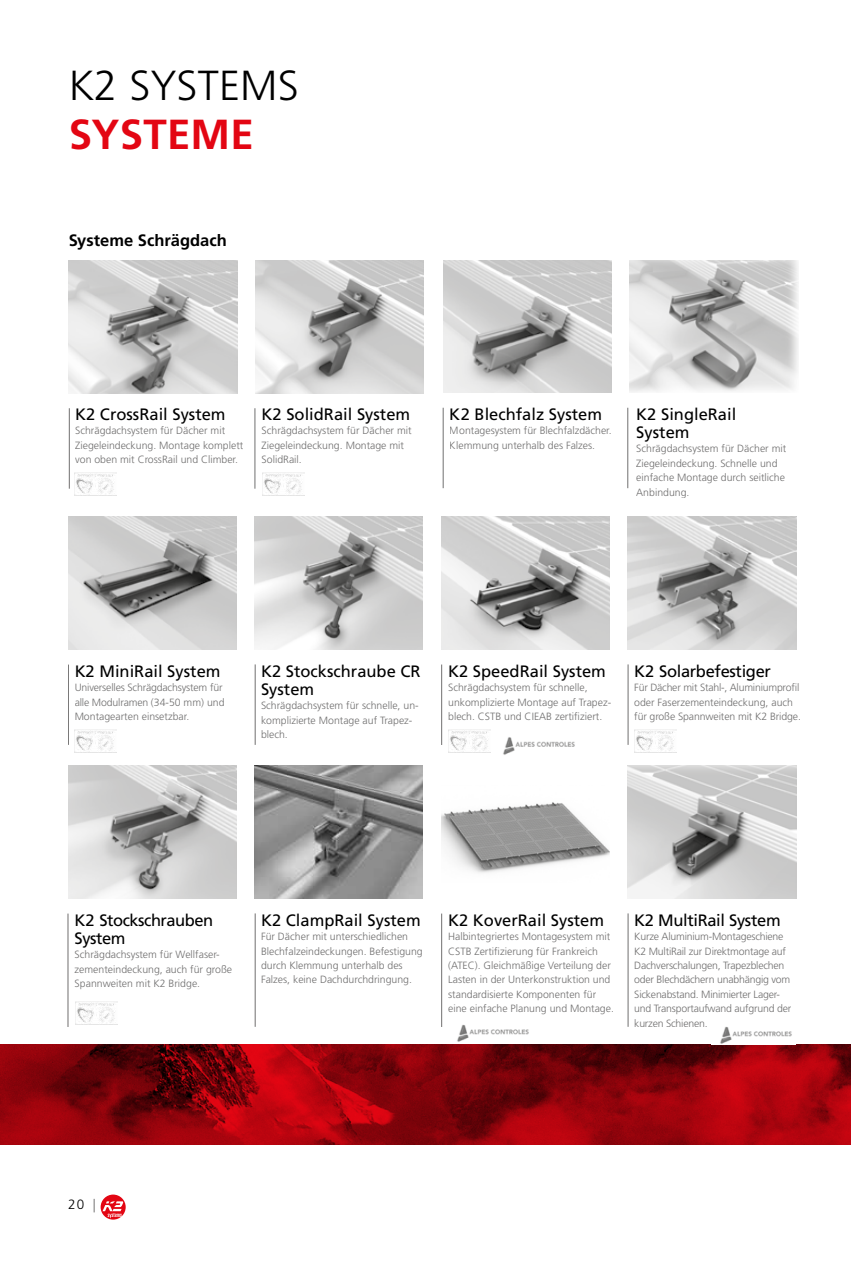
<style>
.page{position:relative;width:851px;height:1263px;background:#fff}
.page>*{position:absolute;margin:0;border:0;box-sizing:border-box;transform-origin:0 0}
.t1{font:300 42px "Frutiger LT";letter-spacing:.005em;color:#000}
.t2{font:700 42px "Frutiger LT";letter-spacing:.005em;color:#e30613}
.t3{font:16.5px/18px "Frutiger LT";color:#000}
.t4{font:16.5px "Frutiger LT";letter-spacing:-.02em;color:#000}
.t5{font:16.5px/18px "Frutiger LT";letter-spacing:-.03em;color:#000}
.t6{font:700 16.5px "Frutiger LT";color:#000}
.t7{font:300 13.5px "Frutiger LT";color:#000}
.t8{font:300 10.5px/14.4px "Frutiger LT";color:#706f6f}
.t9{font:300 10.5px/14.4px "Frutiger LT";letter-spacing:-.02em;color:#706f6f}
.s1{color:#706f6f}
</style>
<div class="page">
<svg style="left:0;top:1044px;width:850px;height:101px;background:#8e030b"></svg>
<svg style="left:101px;top:1194px;width:25px;height:25px"></svg>
<svg style="left:102px;top:1201px;width:21px;height:17px"></svg>
<hr style="left:441px;top:664px;width:1px;height:81px;background:#706f6f">
<hr style="left:627px;top:664px;width:1px;height:81px;background:#706f6f">
<hr style="left:68px;top:665px;width:1px;height:80px;background:#706f6f">
<hr style="left:69px;top:408px;width:1px;height:81px;background:#706f6f">
<hr style="left:255px;top:664px;width:1px;height:81px;background:#706f6f">
<hr style="left:254px;top:408px;width:1px;height:81px;background:#706f6f">
<hr style="left:443px;top:408px;width:1px;height:80px;background:#706f6f">
<img style="left:69px;top:261px;width:168px;height:132px">
<img style="left:255px;top:260px;width:168px;height:133px">
<img style="left:68px;top:765px;width:168px;height:133px">
<img style="left:443px;top:260px;width:168px;height:133px">
<img style="left:627px;top:517px;width:169px;height:132px">
<img style="left:254px;top:517px;width:169px;height:132px">
<img style="left:441px;top:516px;width:168px;height:133px">
<img style="left:68px;top:517px;width:168px;height:133px">
<hr style="left:68px;top:913px;width:1px;height:114px;background:#706f6f">
<hr style="left:441px;top:913px;width:1px;height:114px;background:#706f6f">
<hr style="left:627px;top:913px;width:1px;height:114px;background:#706f6f">
<hr style="left:255px;top:913px;width:1px;height:114px;background:#706f6f">
<img style="left:627px;top:766px;width:169px;height:132px">
<img style="left:254px;top:766px;width:169px;height:132px">
<img style="left:441px;top:802px;width:168px;height:71px">
<img style="left:74px;top:730px;width:42px;height:22px">
<img style="left:448px;top:730px;width:43px;height:22px">
<img style="left:503px;top:737px;width:72px;height:18px">
<img style="left:711px;top:1026px;width:84px;height:19px">
<img style="left:457px;top:1024px;width:72px;height:18px">
<img style="left:74px;top:472px;width:42px;height:23px">
<img style="left:262px;top:472px;width:42px;height:23px">
<img style="left:634px;top:730px;width:42px;height:22px">
<img style="left:75px;top:1001px;width:43px;height:23px">
<img style="left:629px;top:260px;width:169px;height:132px">
<hr style="left:627px;top:408px;width:1px;height:80px;background:#706f6f">
<h1 class="t1" style="left:68px;top:61px;width:232px">K2 SYSTEMS</h1>
<h1 class="t2" style="left:68px;top:110px;width:187px">SYSTEME</h1>
<h2 class="t6" style="left:68px;top:231px;width:160px">Systeme Schrägdach</h2>
<h2 class="t3" style="left:75px;top:405px;width:152px">K2 CrossRail System</h2>
<p class="t8" style="left:75px;top:424px;width:170px">Schrägdachsystem für Dächer mit<br>Ziegeleindeckung. Montage komplett von oben mit CrossRail und Climber.</p>
<h2 class="t3" style="left:261px;top:405px;width:150px">K2 SolidRail System</h2>
<p class="t8" style="left:261px;top:424px;width:151px">Schrägdachsystem für Dächer mit<br>Ziegeleindeckung. Montage mit<br>SolidRail.</p>
<h2 class="t3" style="left:450px;top:405px;width:154px">K2 Blechfalz System</h2>
<p class="t8" style="left:450px;top:424px;width:163px">Montagesystem für Blechfalzdächer.<br>Klemmung unterhalb des Falzes.</p>
<h2 class="t3" style="left:636px;top:405px;width:101px">K2 SingleRail<br>System</h2>
<p class="t8" style="left:636px;top:442px;width:151px">Schrägdachsystem für Dächer mit<br>Ziegeleindeckung. Schnelle und einfache Montage durch seitliche<br>Anbindung.</p>
<h2 class="t3" style="left:75px;top:662px;width:147px">K2 MiniRail System</h2>
<p class="t8" style="left:75px;top:680px;width:151px">Universelles Schrägdachsystem für alle Modulramen (34-50 mm) und<br>Montagearten einsetzbar.</p>
<h2 class="t3" style="left:261px;top:662px;width:161px">K2 Stockschraube CR<br>System</h2>
<p class="t8" style="left:261px;top:698px;width:159px">Schrägdachsystem für schnelle, un&shy;komplizierte Montage auf Trapez&shy;blech.</p>
<h2 class="t3" style="left:448px;top:662px;width:159px">K2 SpeedRail System</h2>
<p class="t8" style="left:448px;top:680px;width:164px">Schrägdachsystem für schnelle, unkomplizierte Montage auf Trapez&shy;blech. CSTB und CIEAB zertifiziert.</p>
<h2 class="t4" style="left:634px;top:661px;width:138px">K2 Solarbefestiger</h2>
<p class="t8" style="left:634px;top:680px;width:168px">Für Dächer mit Stahl-, Aluminiumprofil oder Faserzementeindeckung, auch für große Spannweiten mit K2 Bridge.</p>
<h2 class="t5" style="left:75px;top:911px;width:140px">K2 Stockschrauben<br>System</h2>
<p class="t8" style="left:75px;top:947px;width:159px">Schrägdachsystem für Wellfaser&shy;zementeindeckung, auch für große<br>Spannweiten mit K2 Bridge.</p>
<h2 class="t3" style="left:261px;top:911px;width:161px">K2 ClampRail System</h2>
<p class="t8" style="left:261px;top:929px;width:163px">Für Dächer mit unterschiedlichen Blechfalzeindeckungen. Befestigung durch Klemmung unterhalb des Falzes, keine Dachdurchdringung.</p>
<h2 class="t3" style="left:448px;top:911px;width:157px">K2 KoverRail System</h2>
<p class="t8" style="left:448px;top:929px;width:167px">Halbintegriertes Montagesystem mit CSTB Zertifizierung für Frankreich (ATEC). Gleichmäßige Verteilung der Lasten in der Unterkonstruktion und standardisierte Komponenten für eine einfache Planung und Montage.</p>
<h2 class="t4" style="left:634px;top:910px;width:148px">K2 MultiRail System</h2>
<p class="t9" style="left:634px;top:929px;width:158px">Kurze Aluminium-Montageschiene<br>K2 MultiRail zur Direktmontage auf<br>Dachverschalungen, Trapezblechen oder Blechdächern unabhängig vom<br>Sickenabstand. Minimierter Lager&shy;und Transportaufwand aufgrund der kurzen Schienen.</p>
<p class="t7" style="left:68px;top:1196px;width:29px">20 <span class="s1">|</span></p>
</div>
